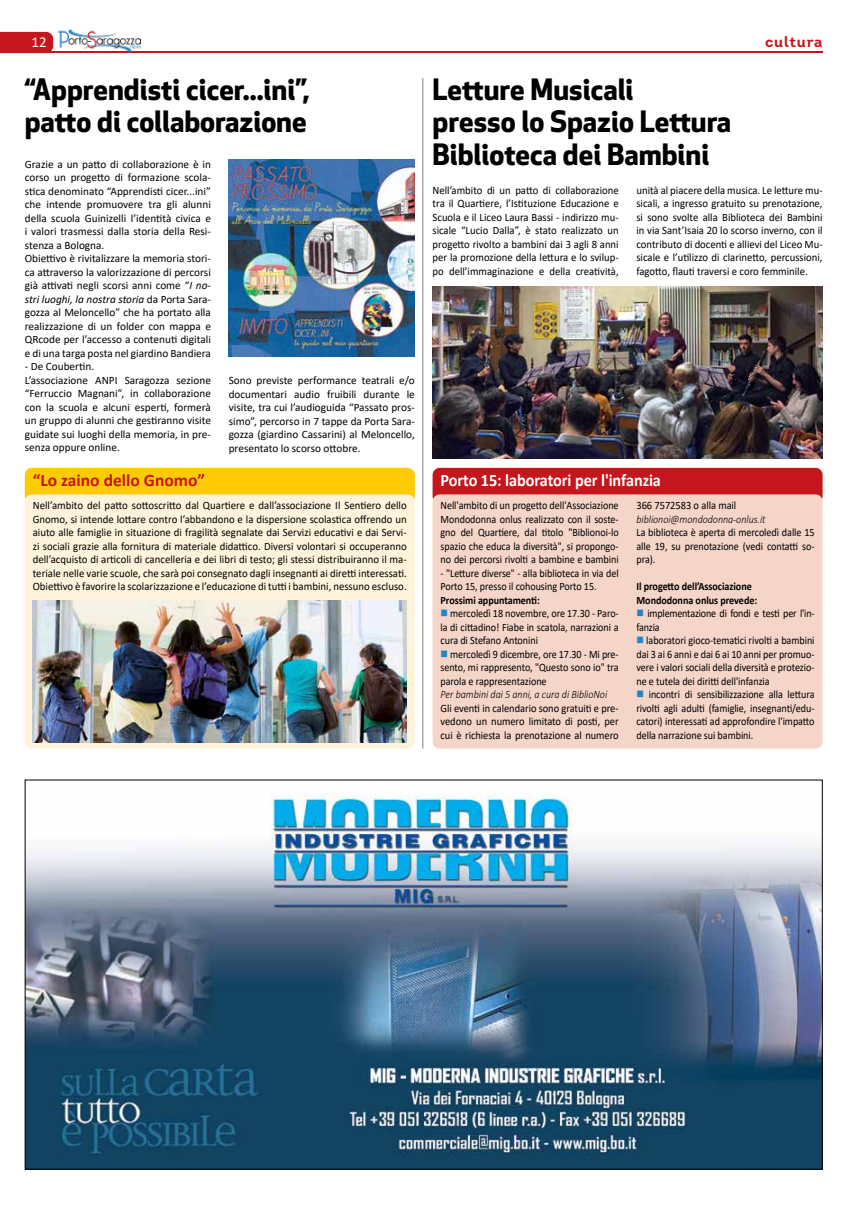
<style>
.page{position:relative;width:851px;height:1205px;background:#fff}
.page>*{position:absolute;margin:0;border:0;box-sizing:border-box;transform-origin:0 0}
.t1{font:700 28.75px/32.5px "Apex New";color:#000}
.t2{font:700 17.5px "Calibri";letter-spacing:-.005em;color:#fff;scale:.93 1}
.t3{font:700 17.5px "Calibri";color:#c4161c}
.t4{font:700 15px "Intro";letter-spacing:.05em;color:#c4161c}
.t5{font:15px "Calibri";color:#fff}
.t6{font:11.25px/13.5px "Calibri";color:#000}
.t7{font:11.25px/13.5px "Calibri";color:#000;text-align:justify;scale:.9 1}
.t8{font:11.25px/13.5px "Calibri";color:#000;text-align:justify;scale:.96 1}
.t9{font:11.25px/13.5px "Calibri";color:#000;text-align:justify;scale:.95 1}
.t10{font:11.25px/13.5px "Calibri";color:#000;text-align:justify;scale:.93 1}
.t11{font:700 11.25px/13.5px "Calibri";letter-spacing:-.005em;color:#000;scale:.9 1}
.t12{font:italic 300 11.25px "Calibri";letter-spacing:-.005em;color:#000;scale:.9 1}
.t13{font:11.25px/13.5px "Calibri";letter-spacing:-.02em;color:#000;scale:.9 1}
.s1{font-style:italic}
.s2{color:#2484c6}
</style>
<div class="page">
<svg style="left:0;top:32px;width:53px;height:21px"></svg>
<hr style="left:25px;top:51px;width:797px;height:2px;background:#c4161c">
<img style="left:58px;top:29px;width:82px;height:23px">
<img style="left:27px;top:794px;width:793px;height:373px">
<hr style="left:422px;top:78px;width:1px;height:671px;background:#808285">
<div style="left:25px;top:468px;width:390px;height:35px;background:#ffcb05;border-radius:7px"></div>
<div style="left:25px;top:494px;width:390px;height:255px;background:#fff4db;border-radius:7px"></div>
<div style="left:432px;top:468px;width:390px;height:35px;background:#c4161c;border-radius:7px"></div>
<div style="left:432px;top:494px;width:390px;height:255px;background:#f4d5c8;border-radius:7px"></div>
<img style="left:229px;top:159px;width:186px;height:197px">
<img style="left:33px;top:601px;width:374px;height:141px">
<img style="left:432px;top:286px;width:390px;height:172px">
<h3 class="t5" style="left:31px;top:31px;width:17px">12</h3>
<h3 class="t4" style="left:765px;top:32px;width:59px">cultura</h3>
<h1 class="t1" style="left:25px;top:71px;width:287px">“Apprendisti cicer...ini”, patto di collaborazione</h1>
<p class="t6" style="left:25px;top:157px;width:188px">Grazie a un patto di collaborazione è in corso un progetto di formazione scola&shy;stica denominato “Apprendisti cicer...ini” che intende promuovere tra gli alunni della scuola Guinizelli l’identità civica e i valori trasmessi dalla storia della Resi&shy;stenza a Bologna.<br>Obiettivo è rivitalizzare la memoria stori&shy;ca attraverso la valorizzazione di percorsi già attivati negli scorsi anni come “<span class="s1">I no&shy;stri luoghi, la nostra storia</span> da Porta Sara&shy;gozza al Meloncello” che ha portato alla realizzazione di un folder con mappa e QRcode per l’accesso a contenuti digitali e di una targa posta nel giardino Bandiera</p>
<p class="t6" style="left:25px;top:360px;width:188px">- De Coubertin.<br>L’associazione ANPI Saragozza sezione “Ferruccio Magnani”, in collaborazione con la scuola e alcuni esperti, formerà un gruppo di alunni che gestiranno visite guidate sui luoghi della memoria, in pre&shy;senza oppure online.</p>
<h1 class="t1" style="left:432px;top:71px;width:300px">Letture Musicali<br>presso lo Spazio Lettura<br>Biblioteca dei Bambini</h1>
<p class="t9" style="left:432px;top:183px;width:197px">Nell’ambito di un patto di collaborazione tra il Quartiere, l’Istituzione Educazione e Scuola e il Liceo Laura Bassi - indirizzo mu&shy;sicale “Lucio Dalla”, è stato realizzato un progetto rivolto a bambini dai 3 agli 8 anni per la promozione della lettura e lo svilup&shy;po dell’immaginazione e della creatività,</p>
<p class="t9" style="left:636px;top:183px;width:197px">unità al piacere della musica. Le letture mu&shy;sicali, a ingresso gratuito su prenotazione, si sono svolte alla Biblioteca dei Bambini in via Sant’Isaia 20 lo scorso inverno, con il contributo di docenti e allievi del Liceo Mu&shy;sicale e l’utilizzo di clarinetto, percussioni, fagotto, flauti traversi e coro femminile.</p>
<p class="t6" style="left:229px;top:373px;width:188px;text-align:justify">Sono previste performance teatrali e/o documentari audio fruibili durante le visite, tra cui l’audioguida “Passato pros&shy;simo”, percorso in 7 tappe da Porta Sara&shy;gozza (giardino Cassarini) al Meloncello, presentato lo scorso ottobre.</p>
<h2 class="t3" style="left:33px;top:468px;width:174px">“Lo zaino dello Gnomo”</h2>
<p class="t8" style="left:33px;top:498px;width:391px">Nell’ambito del patto sottoscritto dal Quartiere e dall’associazione Il Sentiero dello Gnomo, si intende lottare contro l’abbandono e la dispersione scolastica offrendo un aiuto alle famiglie in situazione di fragilità segnalate dai Servizi educativi e dai Servi&shy;zi sociali grazie alla fornitura di materiale didattico. Diversi volontari si occuperanno dell’acquisto di articoli di cancelleria e dei libri di testo; gli stessi distribuiranno il ma&shy;teriale nelle varie scuole, che sarà poi consegnato dagli insegnanti ai diretti interessati.<br>Obiettivo è favorire la scolarizzazione e l’educazione di tutti i bambini, nessuno escluso.</p>
<h2 class="t2" style="left:440px;top:468px;width:238px">Porto 15: laboratori per l'infanzia</h2>
<p class="t7" style="left:440px;top:498px;width:199px">Nell'ambito di un progetto dell'Associazione Mondodonna onlus realizzato con il soste&shy;gno del Quartiere, dal titolo "Biblionoi-lo spazio che educa la diversità", si propongo&shy;no dei percorsi rivolti a bambine e bambini</p>
<p class="t7" style="left:440px;top:566px;width:199px">- "Letture diverse" - alla biblioteca in via del<br>Porto 15, presso il cohousing Porto 15.</p>
<p class="t11" style="left:440px;top:593px;width:112px">Prossimi appuntamenti:</p>
<p class="t7" style="left:440px;top:606px;width:199px"><span class="s2">■</span> mercoledì 18 novembre, ore 17.30 - Paro&shy;la di cittadino! Fiabe in scatola, narrazioni a cura di Stefano Antonini</p>
<p class="t7" style="left:440px;top:647px;width:199px"><span class="s2">■</span> mercoledì 9 dicembre, ore 17.30 - Mi pre&shy;sento, mi rappresento, "Questo sono io" tra parola e rappresentazione</p>
<p class="t12" style="left:440px;top:687px;width:187px">Per bambini dai 5 anni, a cura di BiblioNoi</p>
<p class="t10" style="left:440px;top:701px;width:193px">Gli eventi in calendario sono gratuiti e pre&shy;vedono un numero limitato di posti, per cui è richiesta la prenotazione al numero</p>
<p class="t10" style="left:636px;top:498px;width:109px">366 7572583 o alla mail</p>
<p class="t12" style="left:636px;top:512px;width:145px">biblionoi@mondodonna-onlus.it</p>
<p class="t7" style="left:636px;top:525px;width:199px">La biblioteca è aperta di mercoledì dalle 15 alle 19, su prenotazione (vedi contatti so&shy;pra).</p>
<p class="t11" style="left:636px;top:579px;width:136px">Il progetto dell’Associazione<br>Mondodonna onlus prevede:</p>
<p class="t13" style="left:636px;top:606px;width:199px"><span class="s2">■</span> implementazione di fondi e testi per l'in&shy;fanzia</p>
<p class="t7" style="left:636px;top:633px;width:199px"><span class="s2">■</span> laboratori gioco-tematici rivolti a bambini dai 3 ai 6 anni e dai 6 ai 10 anni per promuo&shy;vere i valori sociali della diversità e protezio&shy;ne e tutela dei diritti dell'infanzia</p>
<p class="t7" style="left:636px;top:687px;width:199px"><span class="s2">■</span> incontri di sensibilizzazione alla lettura rivolti agli adulti (famiglie, insegnanti/edu&shy;catori) interessati ad approfondire l'impatto della narrazione sui bambini.</p>
</div>
